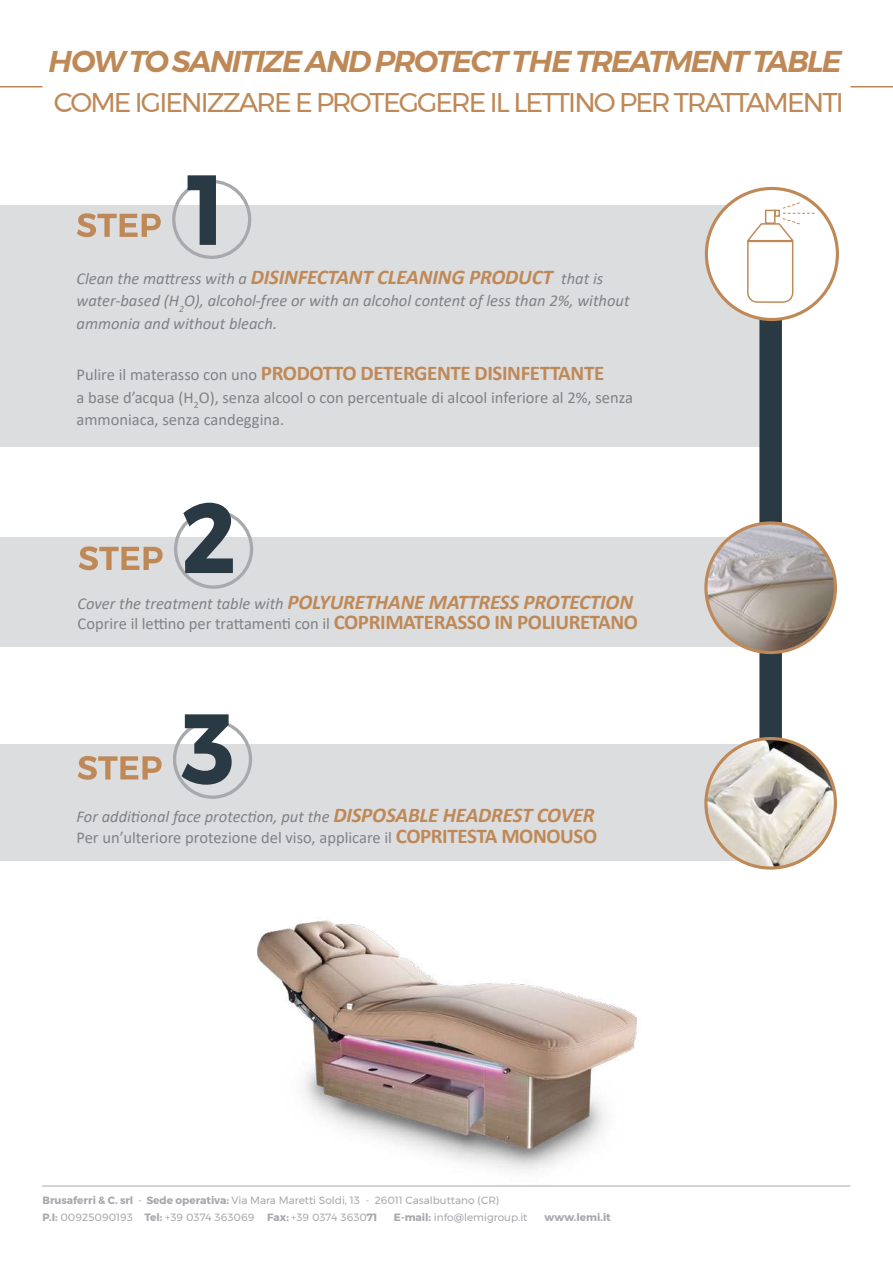
<style>
.page{position:relative;width:893px;height:1263px;background:#fff}
.page>*{position:absolute;margin:0;border:0;box-sizing:border-box;transform-origin:0 0}
.t1{font:italic 600 30px "Montserrat";letter-spacing:-.06em;color:#bf8957}
.t2{font:27px "Montserrat";letter-spacing:-.07em;color:#bf8957}
.t3{font:italic 700 21px "Calibri";letter-spacing:-.01em;color:#bf8957}
.t4{font:700 21px "Calibri";letter-spacing:-.02em;color:#bf8957}
.t5{font:16.5px/22.5px "Calibri";color:#808285}
.t6{font:italic 16.5px/22.5px "Calibri";color:#808285}
.t7{font:10.5px/16.5px "Montserrat";color:#a8a9ad}
.t8{font:700 10.5px "Montserrat";color:#a8a9ad}
.s1{font-weight:700;font-size:21px;color:#bf8957}
.s2{font-weight:400;font-size:16.5px;color:#808285}
.s3{font-weight:700}
</style>
<div class="page">
<hr style="left:42px;top:1186px;width:808px;height:1px;background:#a8a9ad">
<div style="left:0;top:205px;width:770px;height:241px;background:#dcdddf"></div>
<div style="left:172px;top:180px;width:79px;height:79px;border:3px solid #a8a9ad;border-radius:50%"></div>
<svg style="left:188px;top:175px;width:28px;height:70px"></svg>
<svg style="left:77px;top:213px;width:84px;height:24px"></svg>
<div style="left:759px;top:282px;width:23px;height:547px;background:#2a3a45"></div>
<div style="left:0;top:744px;width:799px;height:117px;background:#dcdddf"></div>
<img style="left:706px;top:738px;width:129px;height:130px;border-radius:65px">
<div style="left:704px;top:737px;width:133px;height:133px;border:3px solid #bf8957;border-radius:50%"></div>
<div style="left:173px;top:720px;width:79px;height:79px;border:3px solid #a8a9ad;border-radius:50%"></div>
<svg style="left:182px;top:714px;width:50px;height:71px"></svg>
<div style="left:0;top:537px;width:800px;height:110px;background:#dcdddf"></div>
<img style="left:706px;top:523px;width:129px;height:129px;border-radius:65px">
<div style="left:704px;top:521px;width:133px;height:133px;border:3px solid #bf8957;border-radius:50%"></div>
<div style="left:174px;top:509px;width:79px;height:80px;border:3px solid #a8a9ad;border-radius:50%"></div>
<svg style="left:183px;top:503px;width:50px;height:70px"></svg>
<hr style="left:0;top:86px;width:43px;height:1px;background:#bf8957">
<hr style="left:850px;top:86px;width:43px;height:1px;background:#bf8957">
<svg style="left:79px;top:546px;width:84px;height:24px"></svg>
<svg style="left:78px;top:756px;width:84px;height:24px"></svg>
<div style="left:706px;top:188px;width:131px;height:131px;background:#fff;border-radius:50%"></div>
<div style="left:705px;top:187px;width:134px;height:134px;border:3px solid #bf8957;border-radius:50%"></div>
<svg style="left:747px;top:202px;width:68px;height:102px"></svg>
<img style="left:152px;top:918px;width:613px;height:269px">
<h1 class="t1" style="left:47px;top:37px;width:796px">HOW TO SANITIZE AND PROTECT THE TREATMENT TABLE</h1>
<h2 class="t2" style="left:54px;top:81px;width:791px">COME IGIENIZZARE E PROTEGGERE IL LETTINO PER TRATTAMENTI</h2>
<p class="t6" style="left:77px;top:266px;width:554px">Clean the mattress with a <span class="s1">DISINFECTANT CLEANING PRODUCT</span> that is water-based (H<sub>2</sub>O), alcohol-free or with an alcohol content of less than 2%, without ammonia and without bleach.</p>
<p class="t4" style="left:77px;top:358px;width:529px"><span class="s2">Pulire il materasso con uno</span> PRODOTTO DETERGENTE DISINFETTANTE</p>
<p class="t5" style="left:77px;top:385px;width:558px">a base d’acqua (H<sub>2</sub>O), senza alcool o con percentuale di alcool inferiore al 2%, senza ammoniaca, senza candeggina.</p>
<p class="t3" style="left:78px;top:587px;width:557px"><span class="s2">Cover the treatment table with</span> POLYURETHANE MATTRESS PROTECTION</p>
<p class="t5" style="left:78px;top:612px;width:562px">Coprire il lettino per trattamenti con il <span class="s1">COPRIMATERASSO IN POLIURETANO</span></p>
<p class="t6" style="left:77px;top:805px;width:520px">For additional face protection, put the <span class="s1">DISPOSABLE HEADREST COVER</span></p>
<p class="t5" style="left:77px;top:825px;width:522px">Per un’ulteriore protezione del viso, applicare il <span class="s1">COPRITESTA MONOUSO</span></p>
<p class="t7" style="left:43px;top:1192px;width:458px"><span class="s3">Brusaferri &amp; C. srl</span> - <span class="s3">Sede operativa:</span> Via Mara Maretti Soldi, 13 - 26011 Casalbuttano (CR)<br><span class="s3">P.I:</span> 00925090193 <span class="s3">Tel:</span> +39 0374 363069 <span class="s3">Fax:</span> +39 0374 3630<span class="s3">71</span></p>
<p class="t7" style="left:394px;top:1208px;width:135px"><span class="s3">E-mail:</span> info@lemigroup.it</p>
<p class="t8" style="left:545px;top:1208px;width:68px">www.lemi.it</p>
</div>
